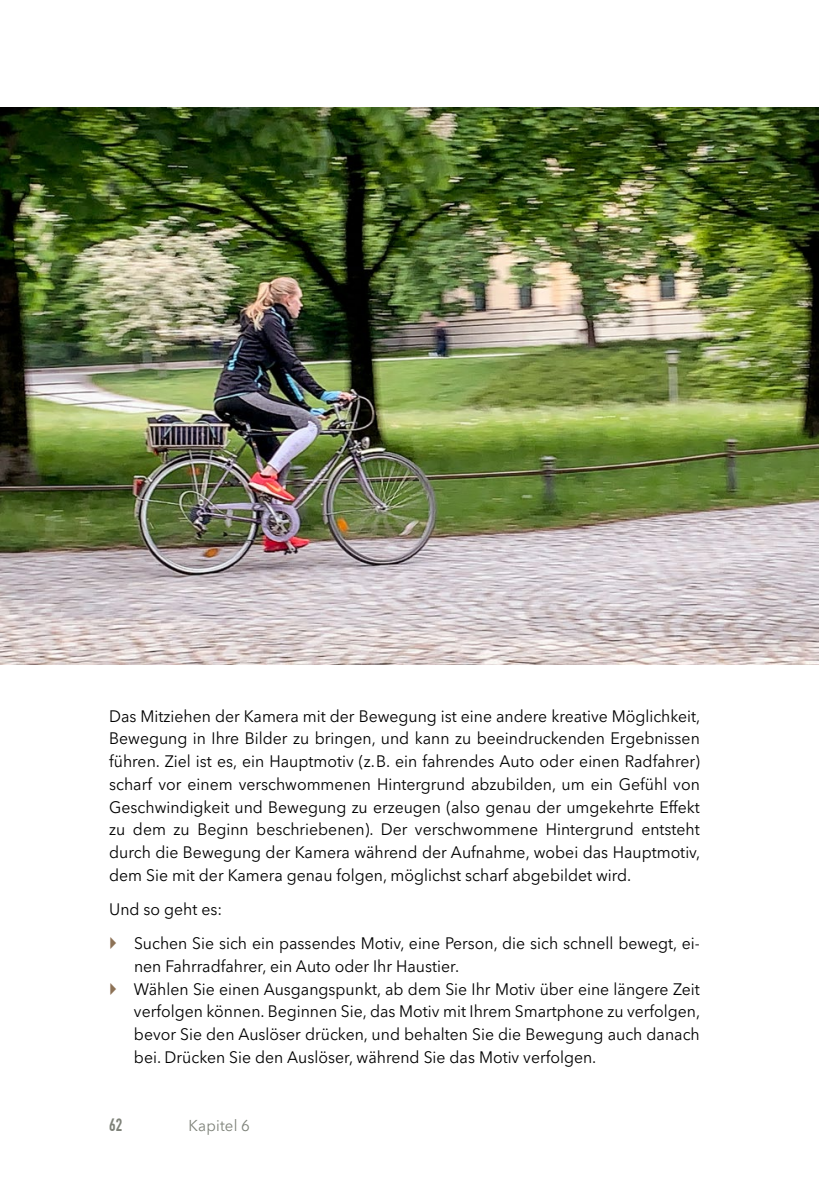
<style>
.page{position:relative;width:819px;height:1191px;background:#fff}
.page>*{position:absolute;margin:0;border:0;box-sizing:border-box;transform-origin:0 0}
.t1{font:700 17.5px "DIN Condensed";color:#7e8279}
.t2{font:16.62px/22.8px "Avenir Next LT Pro";color:#000;scale:.95 1}
.t3{font:15.75px "Avenir Next LT Pro";letter-spacing:.01em;color:#7e8279;scale:.95 1}
</style>
<div class="page">
<img style="left:0;top:107px;width:819px;height:557px">
<p class="t2" style="left:109px;top:704px;width:623px;text-align:justify">Das Mitziehen der Kamera mit der Bewegung ist eine andere kreative Möglichkeit, Bewegung in Ihre Bilder zu bringen, und kann zu beeindruckenden Ergebnissen führen. Ziel ist es, ein Hauptmotiv (z. B. ein fahrendes Auto oder einen Radfahrer) scharf vor einem verschwommenen Hintergrund abzubilden, um ein Gefühl von Geschwindigkeit und Bewegung zu erzeugen (also genau der umgekehrte Effekt zu dem zu Beginn beschriebenen). Der verschwommene Hintergrund entsteht durch die Bewegung der Kamera während der Aufnahme, wobei das Hauptmotiv, dem Sie mit der Kamera genau folgen, möglichst scharf abgebildet wird.</p>
<p class="t2" style="left:134px;top:892px;width:597px;line-height:34.1px;text-indent:-25px">Und so geht es:<br>Suchen Sie sich ein passendes Motiv, eine Person, die sich schnell bewegt, ei-</p>
<p class="t2" style="left:134px;top:954px;width:597px">nen Fahrradfahrer, ein Auto oder Ihr Haustier.<br>Wählen Sie einen Ausgangspunkt, ab dem Sie Ihr Motiv über eine längere Zeit verfolgen können. Beginnen Sie, das Motiv mit Ihrem Smartphone zu verfolgen, bevor Sie den Auslöser drücken, und behalten Sie die Bewegung auch danach bei. Drücken Sie den Auslöser, während Sie das Motiv verfolgen.</p>
<p class="t1" style="left:109px;top:1114px;width:15px">62</p>
<p class="t3" style="left:189px;top:1116px;width:66px">Kapitel 6</p>
</div>
